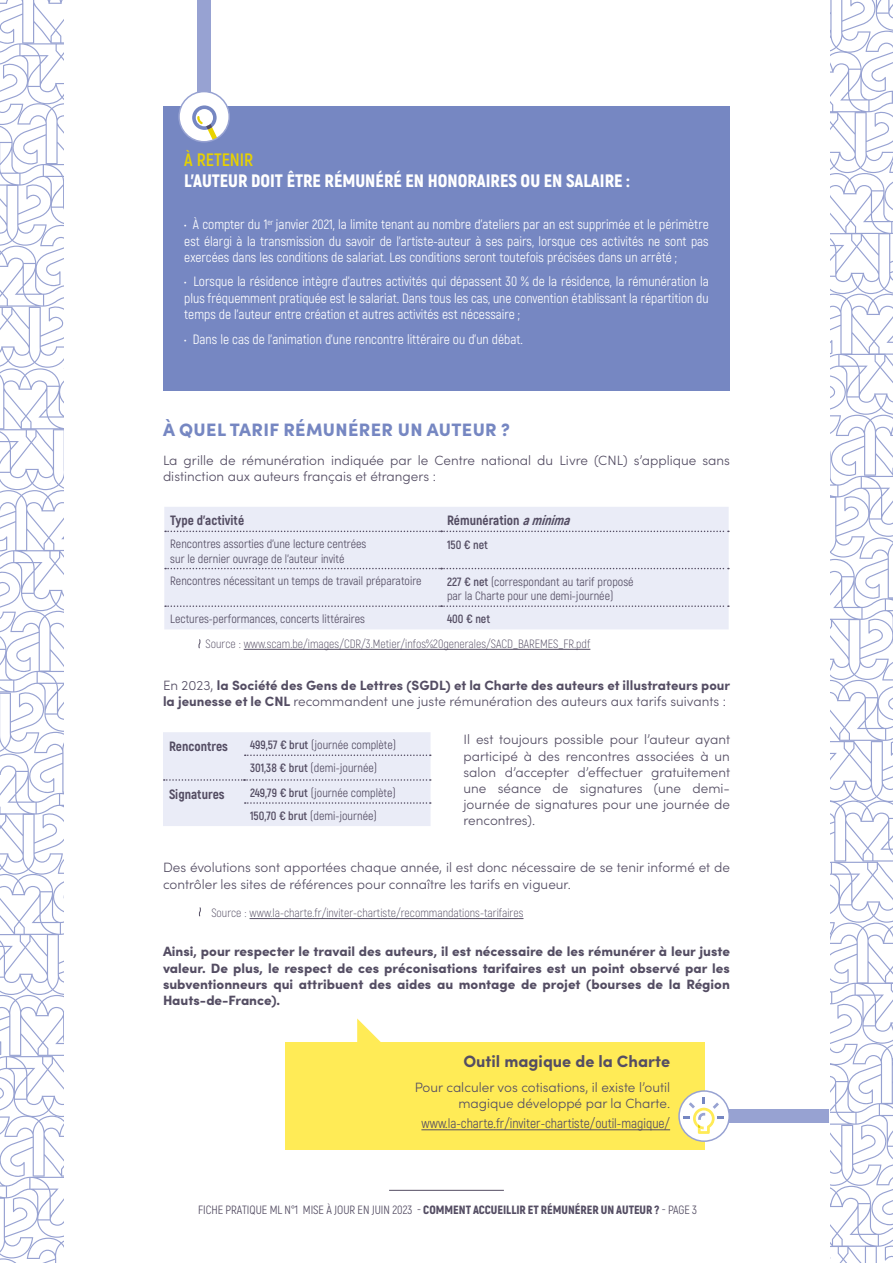
<style>
.page{position:relative;width:893px;height:1263px;background:#fff}
.page>*{position:absolute;margin:0;border:0;box-sizing:border-box;transform-origin:0 0}
.t1{font:900 18px "Akrobat";color:#fff}
.t2{font:900 18px "Sofia Pro";letter-spacing:.02em;color:#7687c2}
.t3{font:700 18px "Akrobat";color:#e7d200}
.t4{font:700 16.5px "Sofia Pro";color:#544d63}
.t5{font:13.5px/16.2px "Akrobat";color:#fff;text-align:justify}
.t6{font:300 13.5px/16.2px "Sofia Pro";color:#544d63}
.t7{font:900 13.5px/16.2px "Sofia Pro";color:#544d63;text-align:justify}
.t8{font:700 13.5px/16.2px "Sofia Pro";color:#544d63}
.t9{font:800 13.5px "Akrobat";color:#544d63}
.t10{font:13.5px "Akrobat";color:#544d63}
.t11{font:12px/14.4px "Akrobat";color:#544d63}
.t12{font:300 12px "Akrobat";color:#544d63}
.t13{font:900 12px "Akrobat";color:#544d63}
.t14{font:700 12px "Akrobat";color:#544d63}
.s1{font-style:italic}
.s2{font-weight:700}
.s3{font-weight:300}
.s4{font-weight:900}
.s5{font-weight:400}
</style>
<div class="page">
<svg style="left:0;top:0;width:64px;height:1263px"></svg>
<svg style="left:830px;top:0;width:63px;height:1263px"></svg>
<hr style="left:389px;top:1190px;width:115px;height:1px;background:#544d63">
<div style="left:197px;top:0;width:14px;height:107px;background:#97a2d2"></div>
<div style="left:722px;top:1109px;width:107px;height:14px;background:#97a2d2"></div>
<hr style="left:244px;top:649px;width:346px;height:1px;background:#544d63">
<hr style="left:250px;top:918px;width:273px;height:1px;background:#544d63">
<div style="left:164px;top:507px;width:565px;height:122px;background:#eaecf7"></div>
<svg style="left:165px;top:531px;width:564px;height:1px"></svg>
<svg style="left:165px;top:568px;width:564px;height:1px"></svg>
<svg style="left:165px;top:605px;width:564px;height:2px"></svg>
<div style="left:163px;top:732px;width:268px;height:94px;background:#eaecf7"></div>
<svg style="left:198px;top:639px;width:2px;height:10px"></svg>
<div style="left:163px;top:106px;width:567px;height:284px;background:#7687c2"></div>
<div style="left:285px;top:1042px;width:419px;height:107px;background:#ffeb56"></div>
<hr style="left:421px;top:1129px;width:249px;height:1px;background:#544d63">
<svg style="left:357px;top:1018px;width:24px;height:24px"></svg>
<div style="left:179px;top:92px;width:50px;height:50px;background:#fff;border-radius:50%"></div>
<svg style="left:192px;top:105px;width:26px;height:36px"></svg>
<div style="left:178px;top:91px;width:52px;height:51px;border:2px solid #97a2d2;border-radius:50%"></div>
<svg style="left:679px;top:1091px;width:50px;height:50px"></svg>
<svg style="left:684px;top:1098px;width:40px;height:36px"></svg>
<div style="left:678px;top:1090px;width:52px;height:52px;border:2px solid #97a2d2;border-radius:50%"></div>
<svg style="left:199px;top:907px;width:2px;height:10px"></svg>
<h1 class="t3" style="left:184px;top:148px;width:71px">À RETENIR</h1>
<h1 class="t1" style="left:184px;top:169px;width:447px">L’AUTEUR DOIT ÊTRE RÉMUNÉRÉ EN HONORAIRES OU EN SALAIRE :</h1>
<p class="t5" style="left:184px;top:217px;width:526px">• À compter du 1<sup>er</sup> janvier 2021, la limite tenant au nombre d’ateliers par an est supprimée et le périmètre est élargi à la transmission du savoir de l’artiste-auteur à ses pairs, lorsque ces activités ne sont pas exercées dans les conditions de salariat. Les conditions seront toutefois précisées dans un arrêté ;</p>
<p class="t5" style="left:184px;top:274px;width:526px">• Lorsque la résidence intègre d’autres activités qui dépassent 30 % de la résidence, la rémunération la plus fréquemment pratiquée est le salariat. Dans tous les cas, une convention établissant la répartition du temps de l’auteur entre création et autres activités est nécessaire ;</p>
<p class="t5" style="left:184px;top:331px;width:340px">• Dans le cas de l’animation d’une rencontre littéraire ou d’un débat.</p>
<h1 class="t2" style="left:163px;top:415px;width:348px">À QUEL TARIF RÉMUNÉRER UN AUTEUR ?</h1>
<p class="t6" style="left:163px;top:451px;width:568px">La grille de rémunération indiquée par le Centre national du Livre (CNL) s’applique sans distinction aux auteurs français et étrangers :</p>
<p class="t9" style="left:170px;top:512px;width:75px">Type d’activité</p>
<p class="t9" style="left:447px;top:512px;width:129px">Rémunération <span class="s1">aminima</span></p>
<p class="t11" style="left:170px;top:537px;width:198px">Rencontres assorties d’une lecture centrées sur le dernier ouvrage de l’auteur invité</p>
<p class="t14" style="left:447px;top:537px;width:43px">150 € net</p>
<p class="t11" style="left:170px;top:574px;width:253px">Rencontres nécessitant un temps de travail préparatoire</p>
<p class="t11" style="left:447px;top:574px;width:188px"><span class="s2">227 € net</span> (correspondant au tarif proposé par la Charte pour une demi-journée)</p>
<p class="t11" style="left:170px;top:612px;width:196px">Lectures-performances, concerts littéraires</p>
<p class="t14" style="left:447px;top:612px;width:45px">400 € net</p>
<p class="t12" style="left:206px;top:637px;width:386px">Source : www.scam.be/images/CDR/3.Metier/infos%20generales/SACD_BAREMES_FR.pdf</p>
<p class="t8" style="left:163px;top:676px;width:569px"><span class="s3">En 2023,</span> la Société des Gens de Lettres (SGDL) et la Charte des auteurs et illustrateurs pour la jeunesse et le CNL <span class="s3">recommandent une juste rémunération des auteurs aux tarifs suivants :</span></p>
<p class="t9" style="left:169px;top:737px;width:61px">Rencontres</p>
<p class="t11" style="left:250px;top:733px;width:148px;line-height:23.1px"><span class="s2">499,57 € brut</span> (journée complète)<br><span class="s2">301,38 € brut</span> (demi-journée)</p>
<p class="t9" style="left:169px;top:785px;width:57px">Signatures</p>
<p class="t11" style="left:250px;top:781px;width:147px;line-height:23.1px"><span class="s2">249,79 € brut</span> (journée complète)<br><span class="s2">150,70 € brut</span> (demi-journée)</p>
<p class="t6" style="left:463px;top:731px;width:268px;text-align:justify">Il est toujours possible pour l’auteur ayant participé à des rencontres associées à un salon d’accepter d’effectuer gratuitement une séance de signatures (une demi&shy;journée de signatures pour une journée de rencontres).</p>
<p class="t6" style="left:163px;top:859px;width:568px">Des évolutions sont apportées chaque année, il est donc nécessaire de se tenir informé et de contrôler les sites de références pour connaître les tarifs en vigueur.</p>
<p class="t12" style="left:211px;top:906px;width:314px">Source : www.la-charte.fr/inviter-chartiste/recommandations-tarifaires</p>
<p class="t7" style="left:163px;top:942px;width:568px">Ainsi, pour respecter le travail des auteurs, il est nécessaire de les rémunérer à leur juste valeur. De plus, le respect de ces préconisations tarifaires est un point observé par les subventionneurs qui attribuent des aides au montage de projet (bourses de la Région Hauts-de-France).</p>
<p class="t4" style="left:463px;top:1049px;width:208px">Outil magique de la Charte</p>
<p class="t6" style="left:415px;top:1078px;width:257px;text-align:right">Pour calculer vos cotisations, il existe l’outil magique développé par la Charte.</p>
<p class="t10" style="left:421px;top:1116px;width:250px">www.la-charte.fr/inviter-chartiste/outil-magique/</p>
<p class="t11" style="left:198px;top:1202px;width:6px">fiche</p>
<p class="t11" style="left:226px;top:1202px;width:7px">pratique</p>
<p class="t11" style="left:270px;top:1202px;width:168px">ML n°1 MISE À JOUR EN JUIN 2023 - <span class="s4">COMMENT</span></p>
<p class="t13" style="left:473px;top:1202px;width:31px">ACCUEILLIR</p>
<p class="t13" style="left:528px;top:1202px;width:48px">ETRÉMUNÉRER</p>
<p class="t13" style="left:601px;top:1202px;width:98px">UN AUTEUR ? <span class="s5">- PAGE 3</span></p>
</div>
